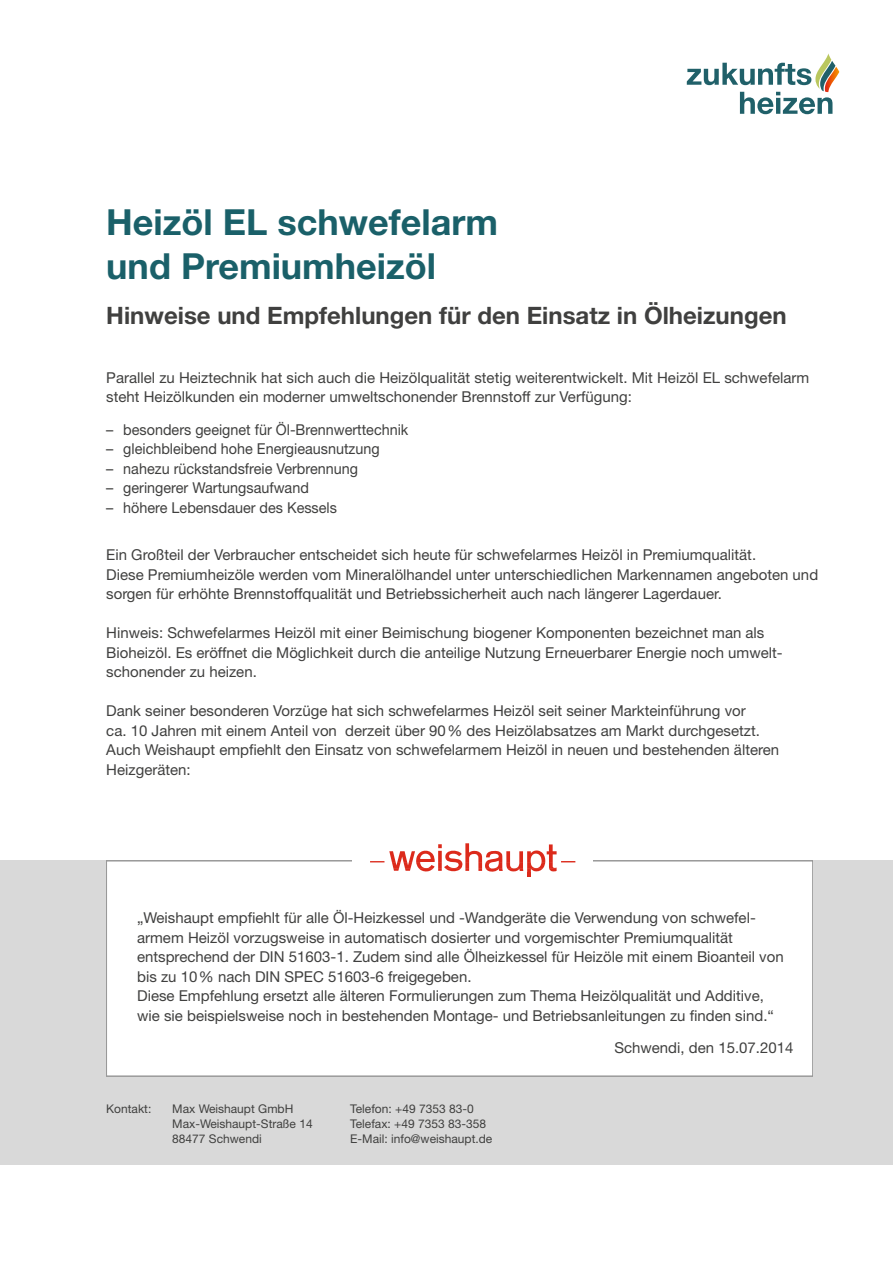
<style>
.page{position:relative;width:893px;height:1263px;background:#fff}
.page>*{position:absolute;margin:0;border:0;box-sizing:border-box;transform-origin:0 0}
.t1{font:700 36px/43.2px "Helvetica Neue LT Std";color:#1a6069}
.t2{font:700 24px "Helvetica Neue LT Std";color:#40403f}
.t3{font:15px/19.5px "Helvetica Neue LT Std";color:#40403f}
.t4{font:15px "Helvetica Neue LT Std";color:#40403f;scale:.96 1}
.t5{font:12px/15px "Helvetica Neue LT Std";color:#40403f}
</style>
<div class="page">
<div style="left:0;top:1077px;width:893px;height:88px;background:#d9d9d9"></div>
<div style="left:106px;top:860px;width:708px;height:217px;border:2px solid #999"></div>
<div style="left:351px;top:823px;width:241px;height:73px;background:#fff"></div>
<svg style="left:370px;top:843px;width:205px;height:33px"></svg>
<div style="left:0;top:860px;width:106px;height:217px;background:#d9d9d9"></div>
<div style="left:814px;top:860px;width:79px;height:217px;background:#d9d9d9"></div>
<svg style="left:687px;top:53px;width:152px;height:61px"></svg>
<h1 class="t1" style="left:106px;top:200px;width:393px">Heizöl EL schwefelarm und Premiumheizöl</h1>
<h2 class="t2" style="left:106px;top:301px;width:682px">Hinweise und Empfehlungen für den Einsatz in Ölheizungen</h2>
<p class="t3" style="left:106px;top:368px;width:704px">Parallel zu Heiztechnik hat sich auch die Heizölqualität stetig weiterentwickelt. Mit Heizöl EL schwefelarm steht Heizölkunden ein moderner umweltschonender Brennstoff zur Verfügung:</p>
<p class="t4" style="left:106px;top:420px;width:316px">– besonders geeignet für Öl-Brennwerttechnik</p>
<p class="t4" style="left:106px;top:440px;width:286px">– gleichbleibend hohe Energieausnutzung</p>
<p class="t4" style="left:106px;top:459px;width:264px">– nahezu rückstandsfreie Verbrennung</p>
<p class="t4" style="left:106px;top:479px;width:213px">– geringerer Wartungsaufwand</p>
<p class="t4" style="left:106px;top:498px;width:242px">– höhere Lebensdauer des Kessels</p>
<p class="t3" style="left:106px;top:545px;width:713px">Ein Großteil der Verbraucher entscheidet sich heute für schwefelarmes Heizöl in Premiumqualität.<br>Diese Premiumheizöle werden vom Mineralölhandel unter unterschiedlichen Markennamen angeboten und sorgen für erhöhte Brennstoffqualität und Betriebssicherheit auch nach längerer Lagerdauer.</p>
<p class="t3" style="left:106px;top:623px;width:676px">Hinweis: Schwefelarmes Heizöl mit einer Beimischung biogener Komponenten bezeichnet man als<br>Bioheizöl. Es eröffnet die Möglichkeit durch die anteilige Nutzung Erneuerbarer Energie noch umwelt&shy;schonender zu heizen.</p>
<p class="t3" style="left:106px;top:701px;width:674px">Dank seiner besonderen Vorzüge hat sich schwefelarmes Heizöl seit seiner Markteinführung vor<br>ca. 10 Jahren mit einem Anteil von derzeit über 90% des Heizölabsatzes am Markt durchgesetzt.<br>Auch Weishaupt empfiehlt den Einsatz von schwefelarmem Heizöl in neuen und bestehenden älteren Heizgeräten:</p>
<p class="t3" style="left:137px;top:908px;width:648px">„Weishaupt empfiehlt für alle Öl-Heizkessel und -Wandgeräte die Verwendung von schwefel&shy;armem Heizöl vorzugsweise in automatisch dosierter und vorgemischter Premiumqualität entsprechend der DIN 51603-1. Zudem sind alle Ölheizkessel für Heizöle mit einem Bioanteil von bis zu 10% nach DIN SPEC 51603-6 freigegeben.<br>Diese Empfehlung ersetzt alle älteren Formulierungen zum Thema Heizölqualität und Additive, wie sie beispielsweise noch in bestehenden Montage- und Betriebsanleitungen zu finden sind.“</p>
<p class="t3" style="left:614px;top:1038px;width:180px">Schwendi, den 15.07.2014</p>
<p class="t5" style="left:106px;top:1101px;width:47px">Kontakt:</p>
<p class="t5" style="left:172px;top:1101px;width:142px">Max Weishaupt GmbH<br>Max-Weishaupt-Straße 14<br>88477 Schwendi</p>
<p class="t5" style="left:350px;top:1101px;width:144px">Telefon: +49 7353 83-0<br>Telefax: +49 7353 83-358<br>E-Mail: info@weishaupt.de</p>
</div>
